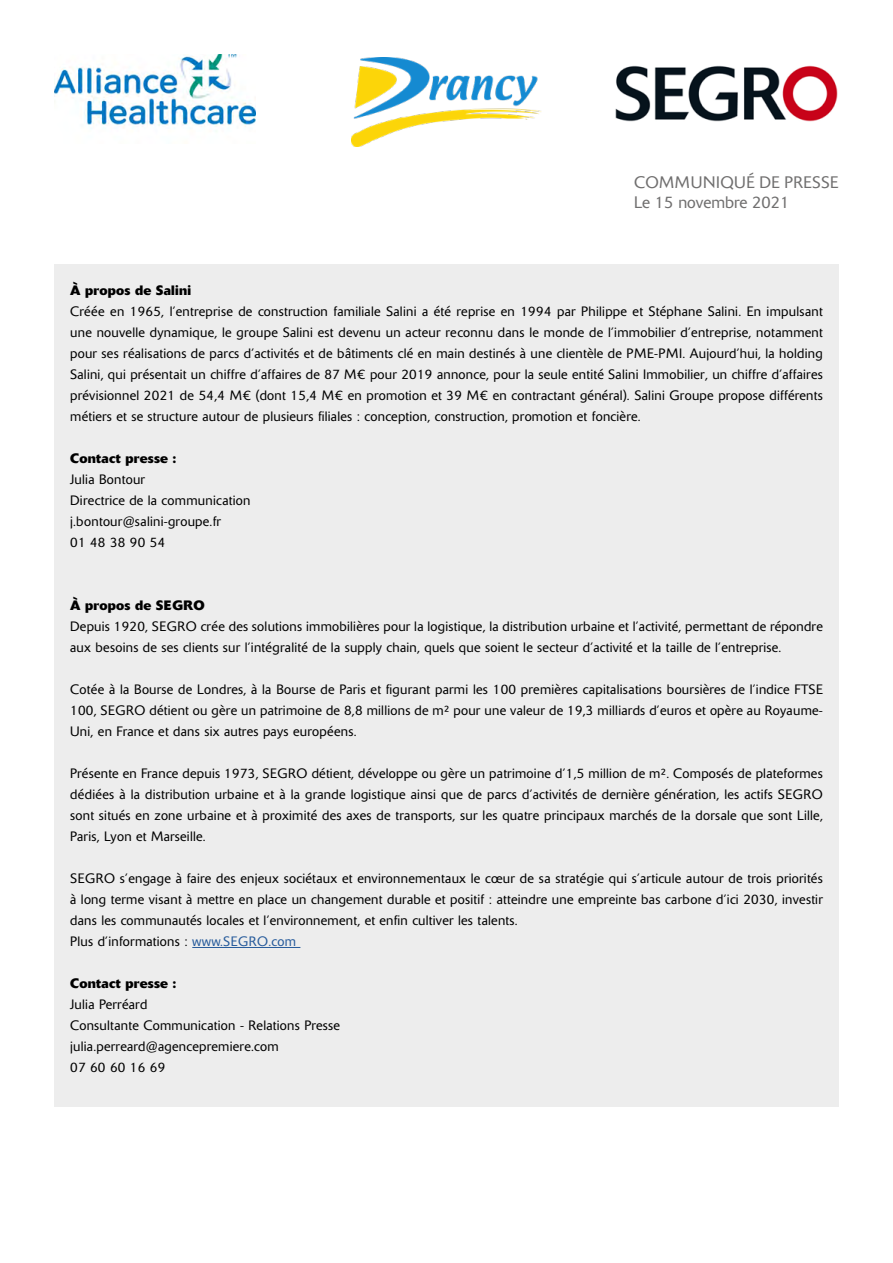
<style>
.page{position:relative;width:893px;height:1263px;background:#fff}
.page>*{position:absolute;margin:0;border:0;box-sizing:border-box;transform-origin:0 0}
.t1{font:300 16.5px/19.8px "Delta BQ";letter-spacing:.02em;color:#706f6f}
.t2{font:300 13.5px/21px "Delta BQ";letter-spacing:.02em;color:#000}
.t3{font:700 13.5px "Delta BQ";letter-spacing:.02em;color:#000}
.s1{color:#275b9b}
</style>
<div class="page">
<div style="left:54px;top:264px;width:785px;height:842px;background:#ededed"></div>
<hr style="left:192px;top:947px;width:108px;height:1px;background:#275b9b">
<img style="left:615px;top:65px;width:223px;height:57px">
<img style="left:351px;top:57px;width:191px;height:89px">
<img style="left:54px;top:54px;width:201px;height:75px">
<p class="t1" style="left:634px;top:173px;width:206px">COMMUNIQUÉ DE PRESSE<br>Le 15 novembre 2021</p>
<p class="t3" style="left:70px;top:282px;width:123px">À propos de Salini</p>
<p class="t2" style="left:70px;top:301px;width:754px;text-align:justify">Créée en 1965, l’entreprise de construction familiale Salini a été reprise en 1994 par Philippe et Stéphane Salini. En impulsant une nouvelle dynamique, le groupe Salini est devenu un acteur reconnu dans le monde de l’immobilier d’entreprise, notamment pour ses réalisations de parcs d’activités et de bâtiments clé en main destinés à une clientèle de PME-PMI. Aujourd’hui, la holding Salini, qui présentait un chiffre d’affaires de 87 M€ pour 2019 annonce, pour la seule entité Salini Immobilier, un chiffre d’affaires prévisionnel 2021 de 54,4 M€ (dont 15,4 M€ en promotion et 39 M€ en contractant général). Salini Groupe propose différents métiers et se structure autour de plusieurs filiales : conception, construction, promotion et foncière.</p>
<p class="t3" style="left:70px;top:450px;width:108px">Contact presse :</p>
<p class="t2" style="left:70px;top:469px;width:182px">Julia Bontour<br>Directrice de la communication j.bontour@salini-groupe.fr<br>01 48 38 90 54</p>
<p class="t3" style="left:70px;top:597px;width:136px">À propos de SEGRO</p>
<p class="t2" style="left:70px;top:616px;width:754px">Depuis 1920, SEGRO crée des solutions immobilières pour la logistique, la distribution urbaine et l’activité, permettant de répondre aux besoins de ses clients sur l’intégralité de la supply chain, quels que soient le secteur d’activité et la taille de l’entreprise.</p>
<p class="t2" style="left:70px;top:679px;width:754px;text-align:justify">Cotée à la Bourse de Londres, à la Bourse de Paris et figurant parmi les 100 premières capitalisations boursières de l’indice FTSE 100, SEGRO détient ou gère un patrimoine de 8,8 millions de m² pour une valeur de 19,3 milliards d’euros et opère au Royaume-Uni, en France et dans six autres pays européens.</p>
<p class="t2" style="left:70px;top:763px;width:754px;text-align:justify">Présente en France depuis 1973, SEGRO détient, développe ou gère un patrimoine d’1,5 million de m². Composés de plateformes dédiées à la distribution urbaine et à la grande logistique ainsi que de parcs d’activités de dernière génération, les actifs SEGRO sont situés en zone urbaine et à proximité des axes de transports, sur les quatre principaux marchés de la dorsale que sont Lille, Paris, Lyon et Marseille.</p>
<p class="t2" style="left:70px;top:868px;width:754px">SEGRO s’engage à faire des enjeux sociétaux et environnementaux le cœur de sa stratégie qui s’articule autour de trois priorités à long terme visant à mettre en place un changement durable et positif : atteindre une empreinte bas carbone d’ici 2030, investir dans les communautés locales et l’environnement, et enfin cultiver les talents.<br>Plus d’informations : <span class="s1">www.SEGRO.com</span></p>
<p class="t3" style="left:70px;top:975px;width:108px">Contact presse :</p>
<p class="t2" style="left:70px;top:994px;width:271px">Julia Perréard<br>Consultante Communication - Relations Presse julia.perreard@agencepremiere.com<br>07 60 60 16 69</p>
</div>
